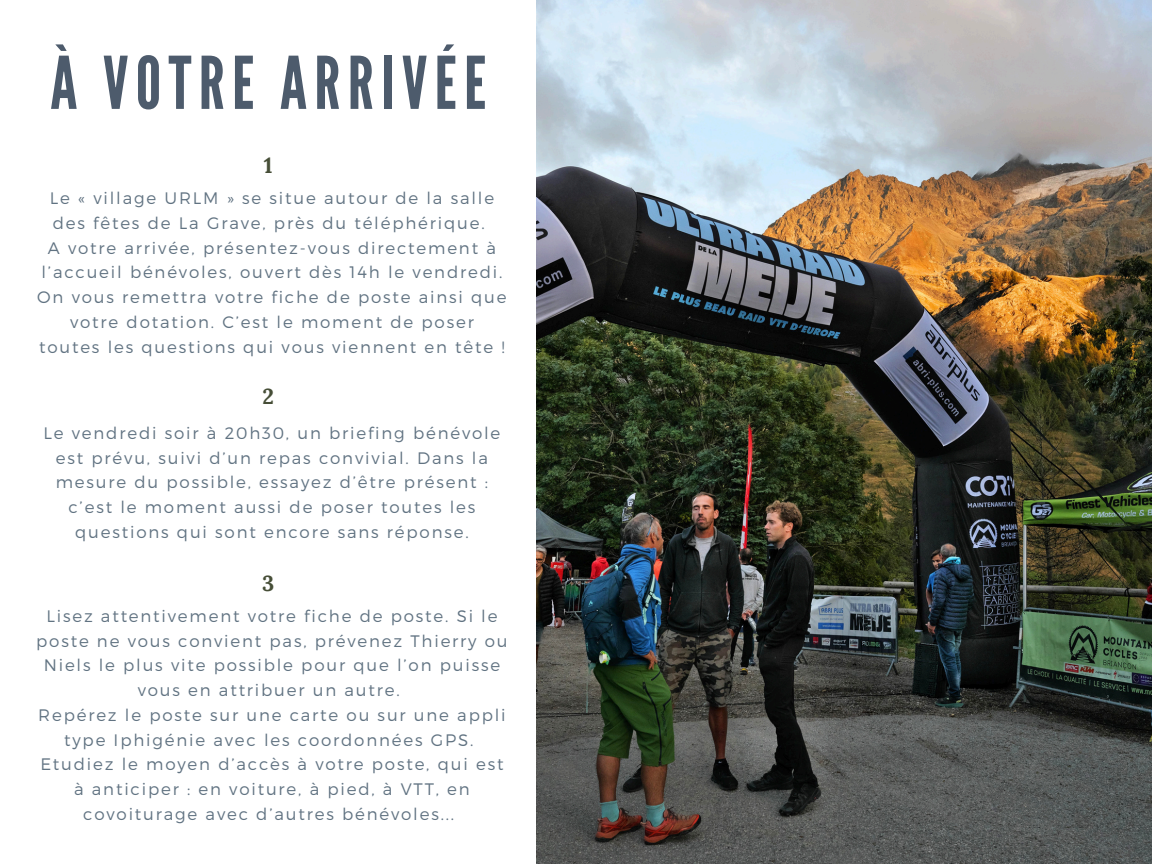
<style>
.page{position:relative;width:1152px;height:864px;background:#fff}
.page>*{position:absolute;margin:0;border:0;box-sizing:border-box;transform-origin:0 0}
.t1{font:72.45px "League Gothic";letter-spacing:.1em;color:#4d5b6c}
.t2{font:700 21.6px "Lora";color:#464e37}
.t3{font:300 16.65px/24.8px "Montserrat";letter-spacing:.11em;color:#617382;text-align:center}
</style>
<div class="page">
<img style="left:537px;top:0;width:615px;height:864px">
<p class="t1" style="left:50px;top:41px;width:437px">À VOTRE ARRIVÉE</p>
<p class="t2" style="left:264px;top:151px;width:10px">1</p>
<h1 class="t3" style="left:50px;top:185px;width:446px;text-align:left">Le « village URLM » se situe autour de la salle des fêtes de La Grave, près du téléphérique.</h1>
<p class="t3" style="left:37px;top:234px;width:471px">A votre arrivée, présentez-vous directement à l’accueil bénévoles, ouvert dès 14h le vendredi.<br>On vous remettra votre fiche de poste ainsi que votre dotation. C’est le moment de poser<br>toutes les questions qui vous viennent en tête !</p>
<p class="t2" style="left:263px;top:382px;width:13px">2</p>
<p class="t3" style="left:43px;top:420px;width:458px">Le vendredi soir à 20h30, un briefing bénévole est prévu, suivi d’un repas convivial. Dans la mesure du possible, essayez d’être présent : c’est le moment aussi de poser toutes les questions qui sont encore sans réponse.</p>
<p class="t2" style="left:262px;top:569px;width:14px">3</p>
<p class="t3" style="left:36px;top:603px;width:473px">Lisez attentivement votre fiche de poste. Si le poste ne vous convient pas, prévenez Thierry ou Niels le plus vite possible pour que l’on puisse vous en attribuer un autre.</p>
<p class="t3" style="left:38px;top:702px;width:469px">Repérez le poste sur une carte ou sur une appli type Iphigénie avec les coordonnées GPS.</p>
<p class="t3" style="left:40px;top:751px;width:465px">Etudiez le moyen d’accès à votre poste, qui est à anticiper : en voiture, à pied, à VTT, en covoiturage avec d’autres bénévoles...</p>
</div>
